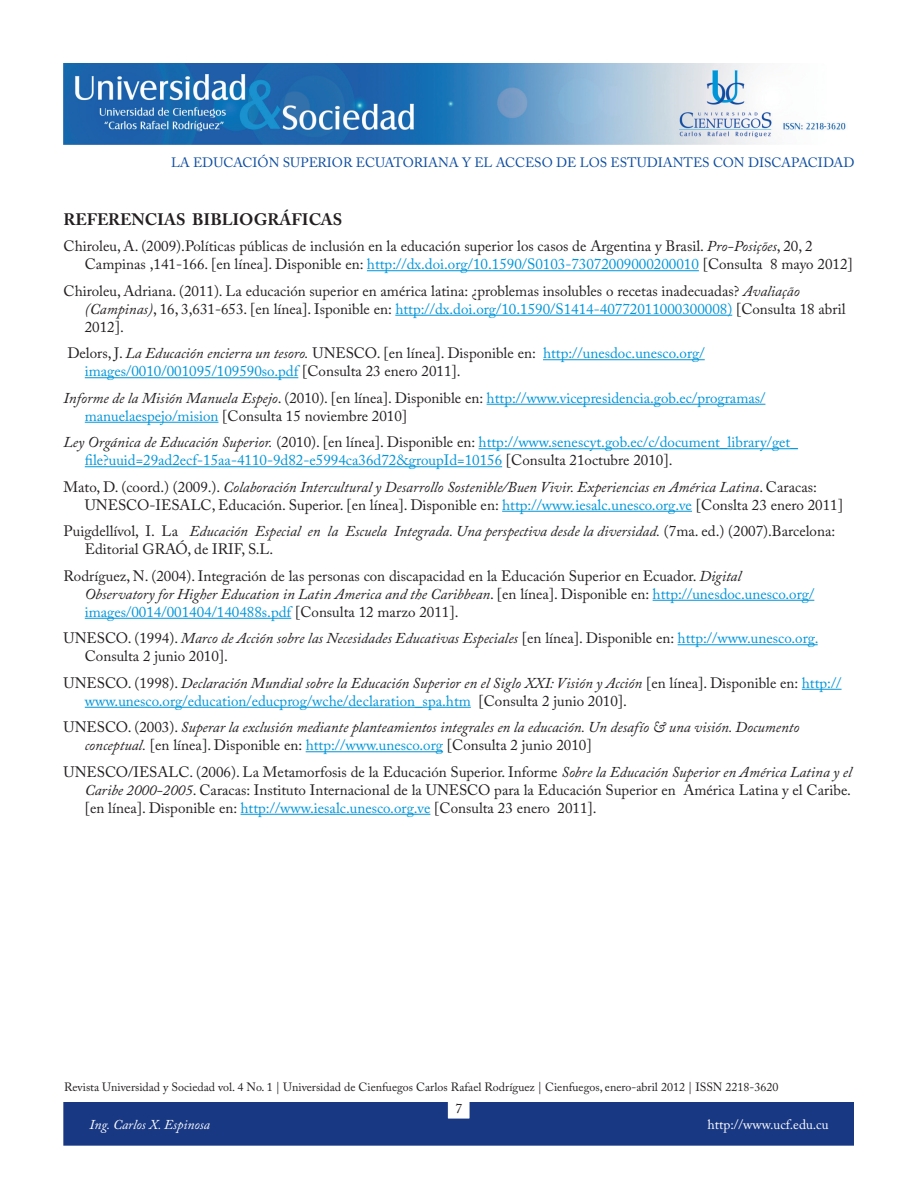
<style>
.page{position:relative;width:918px;height:1188px;background:#fff}
.page>*{position:absolute;margin:0;border:0;box-sizing:border-box;transform-origin:0 0}
.subtítulos{font:700 16.5px "Adobe Caslon Pro";color:#231f20}
.texto_bibliografia{font:15px/18px "Adobe Caslon Pro";color:#231f20}
.texto_bibliografia-2{font:italic 15px/18px "Adobe Caslon Pro";color:#231f20}
.texto_bibliografia-3{font:15px/18px "Adobe Caslon Pro";color:#0095d9}
.t1{font:13.5px "Adobe Caslon Pro";color:#0d4da1}
.t2{font:13.5px "Adobe Caslon Pro";color:#fff}
.t3{font:italic 13.5px "Adobe Caslon Pro";color:#fff}
.t4{font:13.5px "Adobe Caslon Pro";color:#231f20}
.t5{font:12px "Adobe Caslon Pro";color:#231f20}
.s1{font-style:italic}
.s2{color:#0095d9}
.s3{font-style:italic;color:#231f20}
.s4{color:#231f20}
.s5{font-style:normal}
.s6{font-style:normal;color:#0095d9}
</style>
<div class="page">
<img style="left:64px;top:64px;width:782px;height:80px">
<div style="left:64px;top:1103px;width:790px;height:42px;background:#183884"></div>
<hr style="left:367px;top:270px;width:332px;height:1px;background:#0095d9">
<hr style="left:395px;top:315px;width:337px;height:1px;background:#0095d9">
<hr style="left:543px;top:359px;width:162px;height:1px;background:#0095d9">
<hr style="left:85px;top:377px;width:213px;height:1px;background:#0095d9">
<hr style="left:487px;top:404px;width:278px;height:1px;background:#0095d9">
<hr style="left:85px;top:422px;width:133px;height:1px;background:#0095d9">
<hr style="left:479px;top:448px;width:319px;height:1px;background:#0095d9">
<hr style="left:85px;top:466px;width:417px;height:1px;background:#0095d9">
<hr style="left:502px;top:511px;width:190px;height:1px;background:#0095d9">
<hr style="left:653px;top:600px;width:161px;height:1px;background:#0095d9">
<hr style="left:85px;top:618px;width:206px;height:1px;background:#0095d9">
<hr style="left:678px;top:644px;width:140px;height:1px;background:#0095d9">
<hr style="left:802px;top:689px;width:40px;height:1px;background:#0095d9">
<hr style="left:85px;top:707px;width:386px;height:1px;background:#0095d9">
<hr style="left:306px;top:751px;width:137px;height:1px;background:#0095d9">
<hr style="left:241px;top:814px;width:189px;height:1px;background:#0095d9">
<p class="t1" style="left:171px;top:155px;width:685px">LA EDUCACIÓN SUPERIOR ECUATORIANA Y EL ACCESO DE LOS ESTUDIANTES CON DISCAPACIDAD</p>
<p class="subtítulos" style="left:64px;top:209px;width:280px">REFERENCIAS BIBLIOGRÁFICAS</p>
<p class="texto_bibliografia" style="left:85px;top:237px;width:770px;text-indent:-21px">Chiroleu, A. (2009).Políticas públicas de inclusión en la educación superior los casos de Argentina y Brasil. <span class="s1">Pro-Posições</span>, 20, 2<br>Campinas ,141-166. [en línea]. Disponible en: <span class="s2">http://dx.doi.org/10.1590/S0103-73072009000200010</span> [Consulta 8 mayo 2012]</p>
<p class="texto_bibliografia" style="left:85px;top:282px;width:762px;text-indent:-21px">Chiroleu, Adriana. (2011). La educación superior en américa latina: ¿problemas insolubles o recetas inadecuadas? <span class="s1">Avaliação (Campinas)</span>, 16, 3,631-653. [en línea]. Isponible en: <span class="s2">http://dx.doi.org/10.1590/S1414-40772011000300008)</span> [Consulta 18 abril<br>2012].</p>
<p class="texto_bibliografia" style="left:85px;top:344px;width:621px;text-indent:-17px">Delors, J. <span class="s1">La Educación encierra un tesoro.</span> UNESCO. [en línea]. Disponible en: <span class="s2">http://unesdoc.unesco.org/ images/0010/001095/109590so.pdf</span> [Consulta 23 enero 2011].</p>
<p class="texto_bibliografia-3" style="left:85px;top:389px;width:682px;text-indent:-21px"><span class="s3">Informe de la Misión Manuela Espejo</span><span class="s4">. (2010). [en línea]. Disponible en:</span> http://www.vicepresidencia.gob.ec/programas/ manuelaespejo/mision <span class="s4">[Consulta 15 noviembre 2010]</span></p>
<p class="texto_bibliografia-3" style="left:85px;top:433px;width:715px;text-indent:-21px"><span class="s3">Ley Orgánica de Educación Superior.</span> <span class="s4">(2010). [en línea]. Disponible en:</span> http://www.senescyt.gob.ec/c/document_library/get_ file?uuid=29ad2ecf-15aa-4110-9d82-e5994ca36d72&amp;groupId=10156 <span class="s4">[Consulta 21octubre 2010].</span></p>
<p class="texto_bibliografia" style="left:85px;top:478px;width:760px;text-indent:-21px">Mato, D. (coord.) (2009.). <span class="s1">Colaboración Intercultural y Desarrollo Sostenible/Buen Vivir. Experiencias en América Latina</span>. Caracas:<br>UNESCO-IESALC, Educación. Superior. [en línea]. Disponible en: <span class="s2">http://www.iesalc.unesco.org.ve</span> [Conslta 23 enero 2011]</p>
<p class="texto_bibliografia-2" style="left:85px;top:522px;width:752px;text-indent:-21px"><span class="s5">Puigdellívol, I. La</span> Educación Especial en la Escuela Integrada. Una perspectiva desde la diversidad. <span class="s5">(7ma. ed.) (2007).Barcelona:<br>Editorial GRAÓ, de IRIF, S.L.</span></p>
<p class="texto_bibliografia" style="left:85px;top:567px;width:731px;text-indent:-21px">Rodríguez, N. (2004). Integración de las personas con discapacidad en la Educación Superior en Ecuador. <span class="s1">Digital<br>Observatory for Higher Education in Latin America and the Caribbean</span>. [en línea]. Disponible en: <span class="s2">http://unesdoc.unesco.org/ images/0014/001404/140488s.pdf</span> [Consulta 12 marzo 2011].</p>
<p class="texto_bibliografia" style="left:85px;top:629px;width:735px;text-indent:-21px">UNESCO. (1994). <span class="s1">Marco de Acción sobre las Necesidades Educativas Especiales</span> [en línea]. Disponible en: <span class="s2">http://www.unesco.org.<br></span>Consulta 2 junio 2010].</p>
<p class="texto_bibliografia-2" style="left:85px;top:674px;width:758px;text-indent:-21px"><span class="s5">UNESCO. (1998).</span> Declaración Mundial sobre la Educación Superior en el Siglo XXI: Visión y Acción <span class="s5">[en línea]. Disponible en:</span> <span class="s6">http:// www.unesco.org/education/educprog/wche/declaration_spa.htm</span> <span class="s5">[Consulta 2 junio 2010].</span></p>
<p class="texto_bibliografia-2" style="left:85px;top:718px;width:716px;text-indent:-21px"><span class="s5">UNESCO. (2003).</span> Superar la exclusión mediante planteamientos integrales en la educación. Un desafío &amp; una visión. Documento conceptual. <span class="s5">[en línea]. Disponible en:</span> <span class="s6">http://www.unesco.org</span> <span class="s5">[Consulta 2 junio 2010]</span></p>
<p class="texto_bibliografia" style="left:85px;top:763px;width:769px;text-align:justify;text-indent:-21px">UNESCO/IESALC. (2006). La Metamorfosis de la Educación Superior. Informe <span class="s1">Sobre la Educación Superior en América Latina y el Caribe 2000-2005</span>. Caracas: Instituto Internacional de la UNESCO para la Educación Superior en América Latina y el Caribe. [en línea]. Disponible en: <span class="s2">http://www.iesalc.unesco.org.ve</span> [Consulta 23 enero 2011].</p>
<p class="t5" style="left:64px;top:1079px;width:716px">Revista Universidad y Sociedad vol. 4 No. 1 | Universidad de Cienfuegos Carlos Rafael Rodríguez | Cienfuegos, enero-abril 2012 | ISSN 2218-3620</p>
<p class="t4" style="left:456px;top:1100px;width:8px">7</p>
<p class="t3" style="left:90px;top:1117px;width:122px">Ing. Carlos X. Espinosa</p>
<p class="t2" style="left:708px;top:1117px;width:123px">http://www.ucf.edu.cu</p>
</div>
